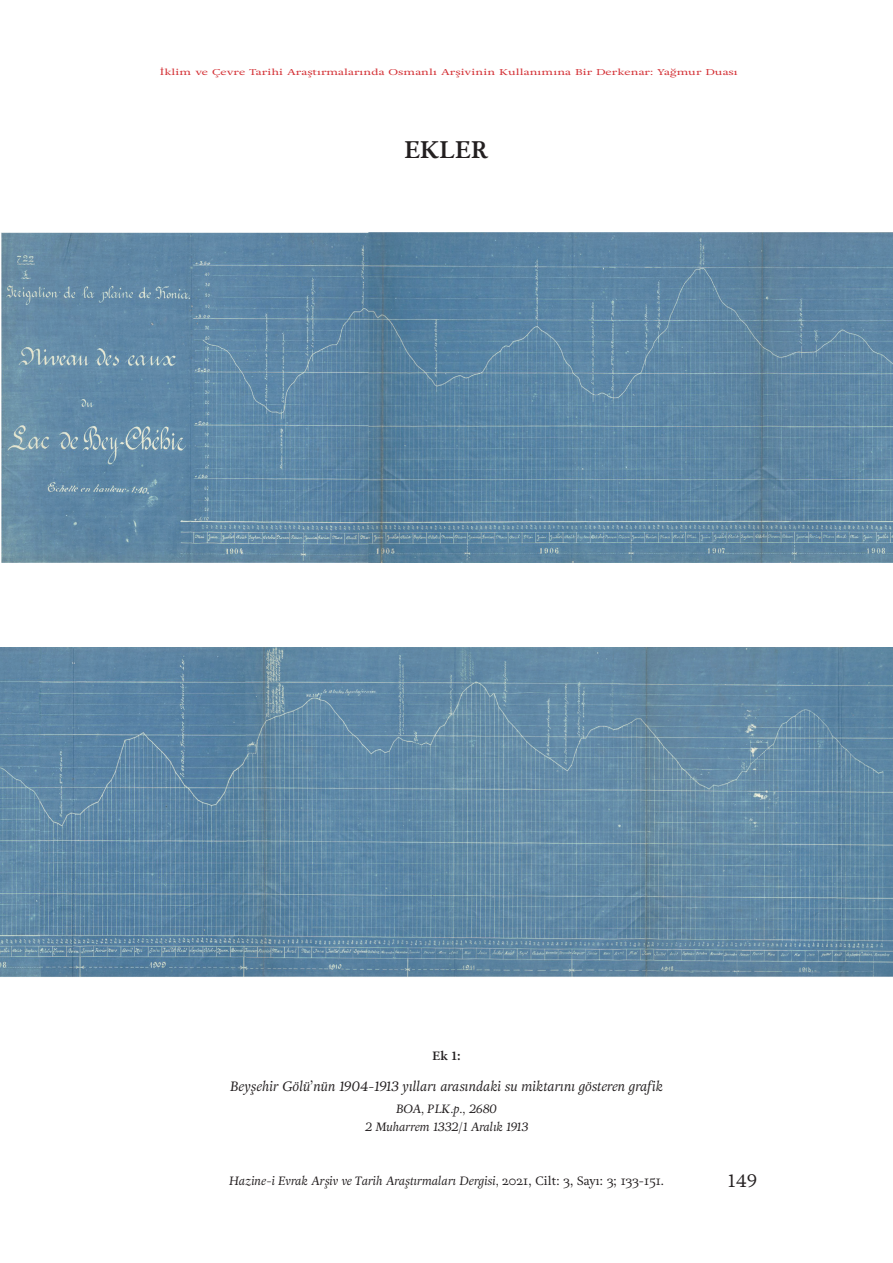
<style>
.page{position:relative;width:893px;height:1263px;background:#fff}
.page>*{position:absolute;margin:0;border:0;box-sizing:border-box;transform-origin:0 0}
.t1{font:700 24px "Adriane Text";color:#231f20}
.t2{font:18px "Adriane Text";color:#231f20}
.t3{font:italic 13.5px "Adriane Text";color:#231f20}
.t4{font:italic 12px/18px "Adriane Text";color:#231f20;text-align:center}
.t5{font:700 12px "Adriane Text";color:#231f20}
.t6{font:8.4px "Adriane Text";color:#d32d32;scale:1.43 1}
.s1{font-style:normal}
</style>
<div class="page">
<img style="left:1px;top:233px;width:892px;height:329px">
<img style="left:0;top:647px;width:893px;height:330px">
<p class="t6" style="left:160px;top:66px;width:406px">İklim ve Çevre Tarihi Araştırmalarında Osmanlı Arşivinin Kullanımına Bir Derkenar: Yağmur Duası</p>
<h1 class="t1" style="left:404px;top:134px;width:86px">EKLER</h1>
<p class="t5" style="left:432px;top:1048px;width:30px">Ek 1:</p>
<p class="t3" style="left:230px;top:1077px;width:434px">Beyşehir Gölü’nün 1904-1913 yılları arasındaki su miktarını gösteren grafik</p>
<p class="t4" style="left:365px;top:1100px;width:165px">BOA, PLK.p., 2680<br>2 Muharrem 1332/1 Aralık 1913</p>
<p class="t4" style="left:229px;top:1172px;width:436px">Hazine-i Evrak Arşiv ve Tarih Araştırmaları Dergisi, <span class="s1">2021, Cilt: 3, Sayı: 3; 133-151.</span></p>
<h2 class="t2" style="left:728px;top:1168px;width:30px">149</h2>
</div>
